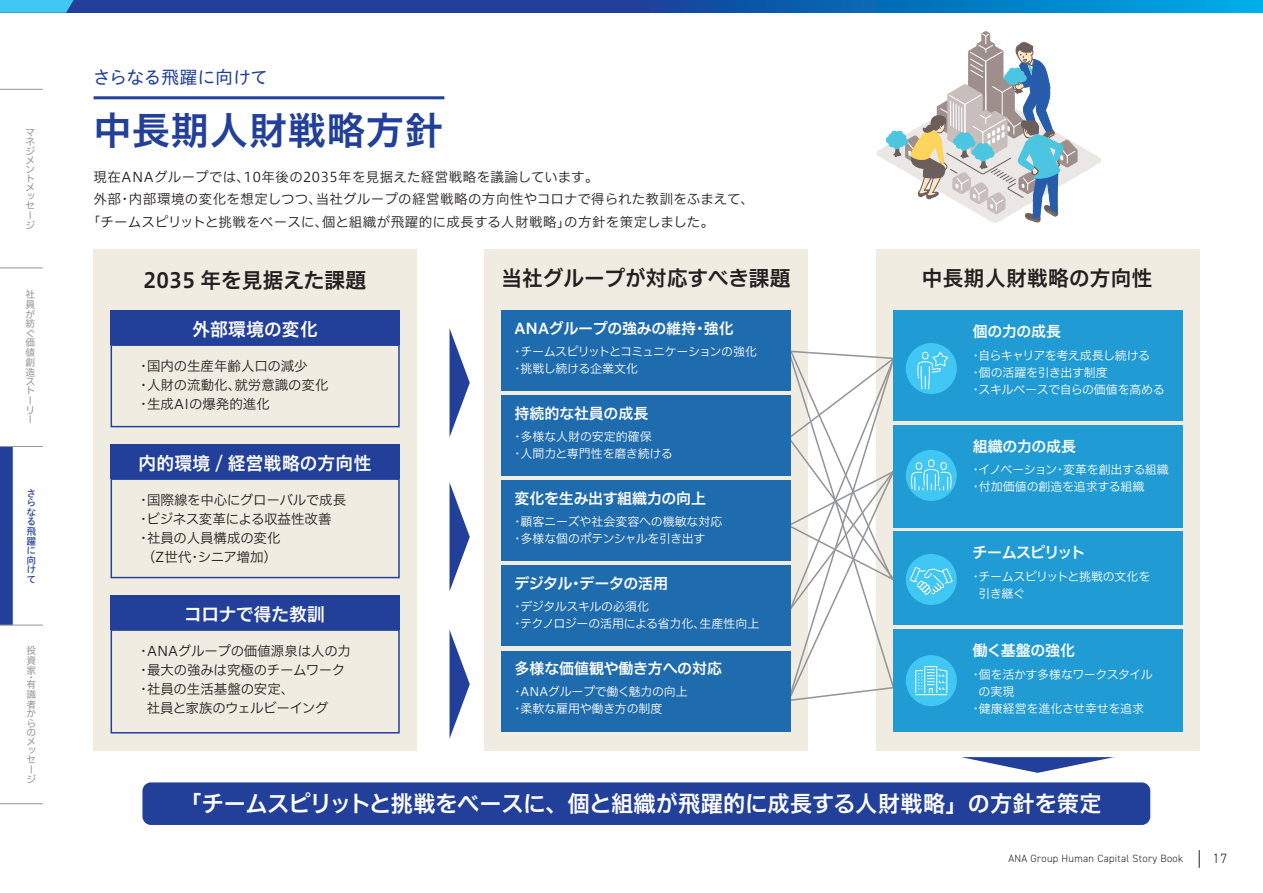
<style>
.page{position:relative;width:1263px;height:893px;background:#fff}
.page>*{position:absolute;margin:0;border:0;box-sizing:border-box;transform-origin:0 0}
.t1{font:39px "Hiragino UD Sans Std N W6";color:#223f99}
.t2{font:22.5px "Hiragino UD Sans F Std N W6";letter-spacing:-.005em;color:#fff}
.t3{font:21px "Hiragino UD Sans F Std N W6";letter-spacing:.01em;color:#231f20}
.t4{font:18px "Hiragino UD Sans F Std N W6";letter-spacing:.02em;color:#fff}
.t5{font:18px "Hiragino UD Sans Std N W4";letter-spacing:-.025em;color:#223f99}
.t6{font:18px "Hiragino UD Sans F Std N W6";color:#fff}
.t7{font:15px "Hiragino UD Sans F Std N W6";letter-spacing:-.02em;color:#fff}
.t8{font:15px "Hiragino UD Sans F Std N W6";letter-spacing:-.055em;color:#fff}
.t9{font:13.5px/19.2px "Hiragino UD Sans F Std N W3";color:#231f20}
.t10{font:13.5px "Hiragino UD Sans F Std N W3";letter-spacing:.025em;color:#231f20}
.t11{font:13.5px "Hiragino UD Sans F Std N W3";letter-spacing:-.02em;color:#231f20}
.t12{font:13.5px "Hiragino UD Sans F Std N W3";letter-spacing:-.025em;color:#231f20}
.t13{font:13.5px "Hiragino UD Sans F Std N W3";letter-spacing:-.045em;color:#231f20}
.t14{font:300 13.5px "DIN2014";color:#231f20}
.t15{font:12px/17px "Hiragino UD Sans F Std N W3";letter-spacing:-.02em;color:#fff}
.t16{font:12px/17px "Hiragino UD Sans F Std N W3";letter-spacing:-.05em;color:#fff}
.t17{font:12px/17px "Hiragino UD Sans F Std N W3";letter-spacing:-.045em;color:#fff}
.t18{font:12px "Hiragino UD Sans F Std N W3";letter-spacing:-.04em;color:#fff}
.t19{font:300 10.5px "DIN2014";letter-spacing:.03em;color:#231f20}
.t20{font:9.75px/9.6px "Hiragino UD Sans F Std N W4";color:#939598}
.t21{font:9.75px/9.6px "Hiragino UD Sans Std N W5";color:#223f99}
</style>
<div class="page">
<div style="left:94px;top:249px;width:323px;height:501px;background:#f1ece2"></div>
<div style="left:876px;top:249px;width:323px;height:501px;background:#f1ece2"></div>
<div style="left:485px;top:249px;width:323px;height:501px;background:#f1ece2"></div>
<svg style="left:961px;top:757px;width:153px;height:16px"></svg>
<svg style="left:449px;top:328px;width:21px;height:109px"></svg>
<svg style="left:787px;top:350px;width:109px;height:351px"></svg>
<svg style="left:449px;top:482px;width:21px;height:109px"></svg>
<svg style="left:449px;top:630px;width:21px;height:109px"></svg>
<div style="left:142px;top:782px;width:1008px;height:43px;background:#223f99;border-radius:9px"></div>
<div style="left:502px;top:310px;width:289px;height:81px;background:#1e6bae"></div>
<div style="left:502px;top:395px;width:289px;height:81px;background:#1e6bae"></div>
<div style="left:502px;top:480px;width:289px;height:81px;background:#1e6bae"></div>
<div style="left:502px;top:566px;width:289px;height:80px;background:#1e6bae"></div>
<div style="left:502px;top:651px;width:289px;height:80px;background:#1e6bae"></div>
<div style="left:893px;top:310px;width:289px;height:111px;background:#219bd3"></div>
<div style="left:893px;top:425px;width:289px;height:102px;background:#219bd3"></div>
<div style="left:893px;top:531px;width:289px;height:94px;background:#219bd3"></div>
<div style="left:893px;top:629px;width:289px;height:102px;background:#219bd3"></div>
<div style="left:111px;top:310px;width:289px;height:34px;background:#223f99"></div>
<svg style="left:111px;top:344px;width:289px;height:83px"></svg>
<div style="left:111px;top:444px;width:289px;height:34px;background:#223f99"></div>
<svg style="left:111px;top:478px;width:289px;height:100px"></svg>
<div style="left:111px;top:595px;width:289px;height:34px;background:#223f99"></div>
<svg style="left:111px;top:629px;width:289px;height:104px"></svg>
<div style="left:906px;top:343px;width:51px;height:51px;background:#40c7f4;border-radius:50%"></div>
<svg style="left:917px;top:351px;width:32px;height:39px"></svg>
<div style="left:906px;top:450px;width:51px;height:51px;background:#40c7f4;border-radius:50%"></div>
<div style="left:928px;top:459px;width:6px;height:8px;border:1px solid #fff;border-radius:3px"></div>
<div style="left:940px;top:462px;width:7px;height:8px;border:1px solid #fff;border-radius:3px"></div>
<div style="left:916px;top:462px;width:6px;height:8px;border:1px solid #fff;border-radius:3px"></div>
<svg style="left:911px;top:469px;width:41px;height:22px"></svg>
<div style="left:906px;top:554px;width:51px;height:51px;background:#40c7f4;border-radius:50%"></div>
<svg style="left:909px;top:566px;width:44px;height:30px"></svg>
<div style="left:906px;top:655px;width:51px;height:51px;background:#40c7f4;border-radius:50%"></div>
<hr style="left:916px;top:694px;width:31px;height:1px;background:#fff">
<div style="left:924px;top:666px;width:13px;height:27px;border:1px solid #fff"></div>
<svg style="left:915px;top:668px;width:33px;height:25px"></svg>
<svg style="left:877px;top:31px;width:224px;height:192px"></svg>
<svg style="left:1199px;top:850px;width:1px;height:17px"></svg>
<hr style="left:0;top:89px;width:43px;height:1px;background:#939598">
<svg style="left:0;top:447px;width:13px;height:178px;background:#26429a"></svg>
<hr style="left:0;top:268px;width:43px;height:1px;background:#939598">
<hr style="left:0;top:446px;width:43px;height:1px;background:#939598">
<hr style="left:0;top:625px;width:43px;height:1px;background:#939598">
<hr style="left:0;top:803px;width:43px;height:1px;background:#939598">
<hr style="left:94px;top:96px;width:350px;height:3px;background:#223f99">
<svg style="left:74px;top:0;width:1189px;height:13px;background:#135cad"></svg>
<svg style="left:0;top:0;width:74px;height:13px"></svg>
<p class="t20" style="left:26px;top:127px;width:11px">マネジメントメッセージ</p>
<p class="t20" style="left:26px;top:289px;width:11px">社員が紡ぐ価値創造ストーリー</p>
<p class="t21" style="left:26px;top:488px;width:11px">さらなる飛躍に向けて</p>
<p class="t20" style="left:26px;top:645px;width:11px;text-align:justify">投資家</p>
<p class="t20" style="left:26px;top:673px;width:11px;line-height:7.4px">・有</p>
<p class="t20" style="left:26px;top:689px;width:11px">識者からのメッセージ</p>
<h3 class="t5" style="left:93px;top:63px;width:177px">さらなる飛躍に向けて</h3>
<h1 class="t1" style="left:93px;top:100px;width:352px">中長期人財戦略方針</h1>
<p class="t10" style="left:94px;top:167px;width:506px">現在ANAグループでは、10年後の2035年を見据えた経営戦略を議論しています。</p>
<p class="t10" style="left:94px;top:189px;width:662px">外部・内部環境の変化を想定しつつ、当社グループの経営戦略の方向性やコロナで得られた教訓をふまえて、</p>
<p class="t9" style="left:87px;top:212px;width:629px">「チームスピリットと挑戦をベースに、個と組織が飛躍的に成長する人財戦略」の方針を策定しました。</p>
<h3 class="t3" style="left:144px;top:264px;width:224px">2035 年を見据えた課題</h3>
<h3 class="t3" style="left:501px;top:262px;width:290px">当社グループが対応すべき課題</h3>
<h3 class="t4" style="left:192px;top:315px;width:127px">外部環境の変化</h3>
<p class="t9" style="left:137px;top:355px;width:193px">・国内の生産年齢人口の減少<br>・人財の流動化、就労意識の変化・生成AIの爆発的進化</p>
<h3 class="t4" style="left:138px;top:449px;width:234px">内的環境 / 経営戦略の方向性</h3>
<p class="t9" style="left:137px;top:489px;width:211px">・国際線を中心にグローバルで成長</p>
<p class="t12" style="left:137px;top:508px;width:196px">・ビジネス変革による収益性改善</p>
<p class="t9" style="left:137px;top:527px;width:145px">・社員の人員構成の変化</p>
<p class="t9" style="left:149px;top:546px;width:123px">(Z世代・シニア増加)</p>
<h3 class="t6" style="left:184px;top:600px;width:142px">コロナで得た教訓</h3>
<p class="t9" style="left:137px;top:640px;width:216px">・ANAグループの価値源泉は人の力</p>
<p class="t11" style="left:137px;top:659px;width:210px">・最大の強みは究極のチームワーク</p>
<p class="t9" style="left:137px;top:678px;width:159px">・社員の生活基盤の安定、</p>
<p class="t13" style="left:147px;top:698px;width:183px">社員と家族のウェルビーイング</p>
<p class="t7" style="left:514px;top:316px;width:221px">ANAグループの強みの維持・強化</p>
<p class="t16" style="left:511px;top:343px;width:247px">・チームスピリットとコミュニケーションの強化・挑戦し続ける企業文化</p>
<p class="t7" style="left:514px;top:402px;width:135px">持続的な社員の成長</p>
<p class="t15" style="left:511px;top:428px;width:163px">・多様な人財の安定的確保<br>・人間力と専門性を磨き続ける</p>
<p class="t7" style="left:514px;top:487px;width:193px">変化を生み出す組織力の向上</p>
<p class="t15" style="left:511px;top:513px;width:212px">・顧客ニーズや社会変容への機敏な対応・多様な個のポテンシャルを引き出す</p>
<p class="t7" style="left:514px;top:572px;width:155px">デジタル・データの活用</p>
<p class="t15" style="left:511px;top:598px;width:249px">・デジタルスキルの必須化<br>・テクノロジーの活用による省力化、生産性向上</p>
<p class="t7" style="left:514px;top:657px;width:209px">多様な価値観や働き方への対応</p>
<p class="t15" style="left:511px;top:683px;width:178px">・ANAグループで働く魅力の向上・柔軟な雇用や働き方の制度</p>
<h3 class="t3" style="left:922px;top:262px;width:232px">中長期人財戦略の方向性</h3>
<p class="t7" style="left:973px;top:320px;width:90px">個の力の成長</p>
<p class="t15" style="left:970px;top:346px;width:196px">・自らキャリアを考え成長し続ける・個の活躍を引き出す制度<br>・スキルベースで自らの価値を高める</p>
<p class="t7" style="left:973px;top:435px;width:105px">組織の力の成長</p>
<p class="t15" style="left:970px;top:461px;width:201px">・イノベーション・変革を創出する組織・付加価値の創造を追求する組織</p>
<p class="t8" style="left:972px;top:541px;width:114px">チームスピリット</p>
<p class="t17" style="left:978px;top:567px;width:173px;text-indent:-9px">・チームスピリットと挑戦の文化を引き継ぐ</p>
<p class="t7" style="left:973px;top:639px;width:104px">働く基盤の強化</p>
<p class="t18" style="left:970px;top:665px;width:184px">・個を活かす多様なワークスタイル</p>
<p class="t15" style="left:979px;top:682px;width:37px">の実現</p>
<p class="t15" style="left:970px;top:699px;width:176px">・健康経営を進化させ幸せを追求</p>
<h2 class="t2" style="left:179px;top:786px;width:924px">「チームスピリットと挑戦をベースに、個と組織が飛躍的に成長する人財戦略」の方針を策定</h2>
<p class="t19" style="left:1008px;top:852px;width:176px">ANA Group Human Capital Story Book</p>
<p class="t14" style="left:1213px;top:850px;width:16px">17</p>
</div>
